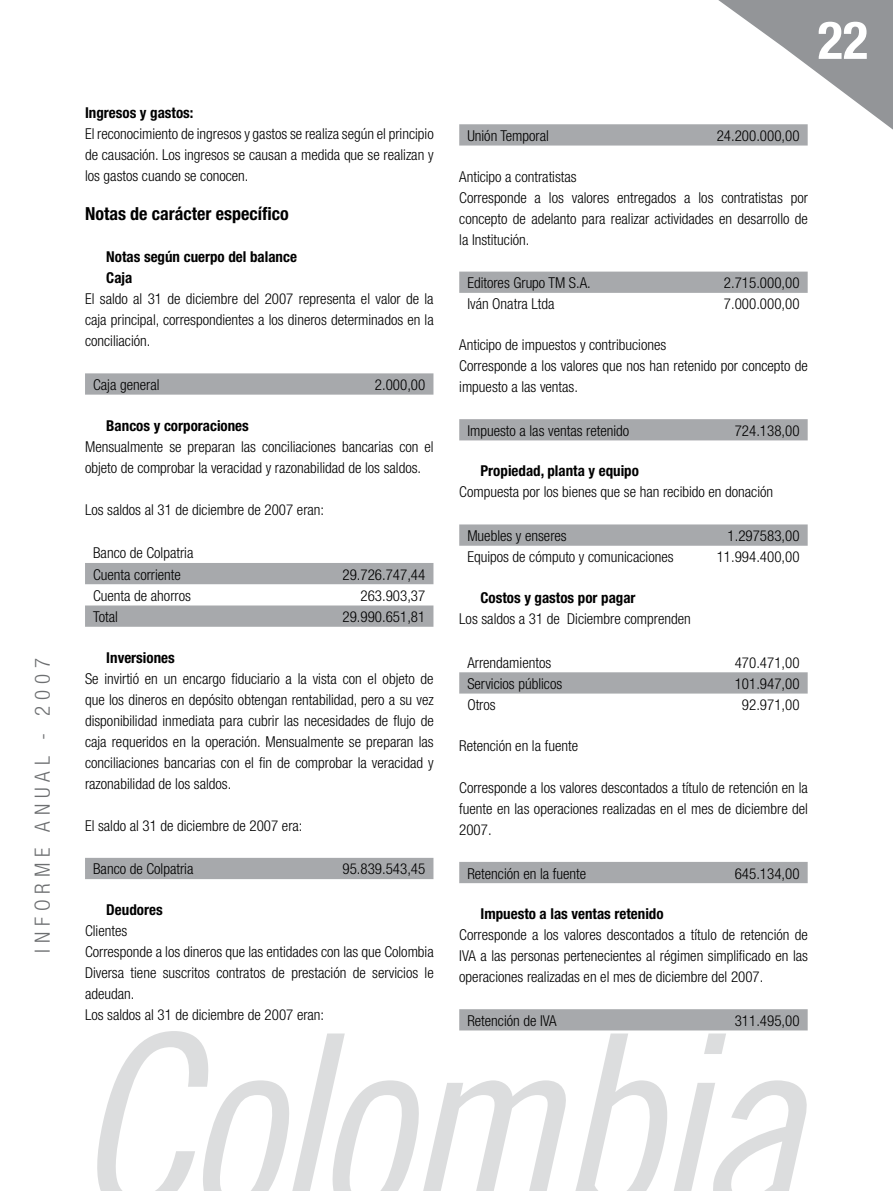
<style>
.page{position:relative;width:893px;height:1191px;background:#fff}
.page>*{position:absolute;margin:0;border:0;box-sizing:border-box;transform-origin:0 0}
.t1{font:700 condensed 52.5px "Helvetica Neue";color:#fff}
.t2{font:300 condensed 21px "Helvetica Neue";letter-spacing:.28em;color:#6d6f71}
.t3{font:700 condensed 18px "Helvetica Neue";color:#000}
.t4{font:300 condensed 15px/21px "Helvetica Neue";color:#000;text-align:justify}
.t5{font:700 condensed 15px/21px "Helvetica Neue";color:#000}
</style>
<div class="page">
<svg style="left:97px;top:1031px;width:710px;height:160px"></svg>
<div style="left:85px;top:373px;width:348px;height:21px;background:#a7a9ac"></div>
<svg style="left:85px;top:563px;width:348px;height:64px"></svg>
<div style="left:85px;top:858px;width:348px;height:21px;background:#a7a9ac"></div>
<svg style="left:459px;top:0;width:434px;height:145px"></svg>
<svg style="left:459px;top:271px;width:349px;height:22px;background:#a9abae"></svg>
<div style="left:459px;top:419px;width:349px;height:21px;background:#a7a9ac"></div>
<svg style="left:459px;top:524px;width:349px;height:22px;background:#a9abae"></svg>
<div style="left:459px;top:672px;width:349px;height:21px;background:#a7a9ac"></div>
<div style="left:459px;top:862px;width:349px;height:21px;background:#a7a9ac"></div>
<div style="left:459px;top:1009px;width:349px;height:21px;background:#a7a9ac"></div>
<h2 class="t2" style="left:30px;top:953px;width:297px;rotate:-90deg">INFORME ANUAL - 2007</h2>
<p class="t5" style="left:85px;top:102px;width:110px">Ingresos y gastos:</p>
<p class="t4" style="left:85px;top:123px;width:350px">El reconocimiento de ingresos y gastos se realiza según el principio de causación. Los ingresos se causan a medida que se realizan y los gastos cuando se conocen.</p>
<p class="t3" style="left:85px;top:203px;width:205px">Notas de carácter específico</p>
<p class="t5" style="left:106px;top:246px;width:192px">Notas según cuerpo del balance<br>Caja</p>
<p class="t4" style="left:85px;top:288px;width:350px">El saldo al 31 de diciembre del 2007 representa el valor de la caja principal, correspondientes a los dineros determinados en la conciliación.</p>
<p class="t4" style="left:93px;top:374px;width:68px">Caja general</p>
<p class="t4" style="left:375px;top:374px;width:52px">2.000,00</p>
<p class="t5" style="left:106px;top:414px;width:144px">Bancos y corporaciones</p>
<p class="t4" style="left:85px;top:436px;width:350px">Mensualmente se preparan las conciliaciones bancarias con el objeto de comprobar la veracidad y razonabilidad de los saldos.</p>
<p class="t4" style="left:85px;top:499px;width:241px">Los saldos al 31 de diciembre de 2007 eran:</p>
<p class="t4" style="left:93px;top:542px;width:102px">Banco de Colpatria<br>Cuenta corriente</p>
<p class="t4" style="left:343px;top:563px;width:84px">29.726.747,44</p>
<p class="t4" style="left:93px;top:585px;width:99px">Cuenta de ahorros</p>
<p class="t4" style="left:361px;top:585px;width:66px">263.903,37</p>
<p class="t4" style="left:93px;top:606px;width:26px">Total</p>
<p class="t4" style="left:343px;top:606px;width:84px">29.990.651,81</p>
<p class="t5" style="left:106px;top:647px;width:70px">Inversiones</p>
<p class="t4" style="left:85px;top:668px;width:350px">Se invirtió en un encargo fiduciario a la vista con el objeto de que los dineros en depósito obtengan rentabilidad, pero a su vez disponibilidad inmediata para cubrir las necesidades de flujo de caja requeridos en la operación. Mensualmente se preparan las conciliaciones bancarias con el fin de comprobar la veracidad y razonabilidad de los saldos.</p>
<p class="t4" style="left:85px;top:815px;width:219px">El saldo al 31 de diciembre de 2007 era:</p>
<p class="t4" style="left:93px;top:858px;width:102px">Banco de Colpatria</p>
<p class="t4" style="left:343px;top:858px;width:84px">95.839.543,45</p>
<p class="t5" style="left:106px;top:899px;width:58px">Deudores</p>
<p class="t4" style="left:85px;top:920px;width:350px;text-align:left">Clientes<br>Corresponde a los dineros que las entidades con las que Colombia Diversa tiene suscritos contratos de prestación de servicios le adeudan.<br>Los saldos al 31 de diciembre de 2007 eran:</p>
<h1 class="t1" style="left:818px;top:8px;width:52px">22</h1>
<p class="t4" style="left:467px;top:125px;width:83px">Unión Temporal</p>
<p class="t4" style="left:717px;top:125px;width:84px">24.200.000,00</p>
<p class="t4" style="left:459px;top:166px;width:350px;text-align:left">Anticipo a contratistas<br>Corresponde a los valores entregados a los contratistas por concepto de adelanto para realizar actividades en desarrollo de la Institución.</p>
<p class="t4" style="left:467px;top:272px;width:125px">Editores Grupo TM S.A.</p>
<p class="t4" style="left:724px;top:272px;width:77px">2.715.000,00</p>
<p class="t4" style="left:467px;top:293px;width:89px">Iván Onatra Ltda</p>
<p class="t4" style="left:724px;top:293px;width:77px">7.000.000,00</p>
<p class="t4" style="left:459px;top:334px;width:350px;text-align:left">Anticipo de impuestos y contribuciones<br>Corresponde a los valores que nos han retenido por concepto de impuesto a las ventas.</p>
<p class="t4" style="left:467px;top:420px;width:163px">Impuesto a las ventas retenido</p>
<p class="t4" style="left:735px;top:420px;width:66px">724.138,00</p>
<p class="t5" style="left:480px;top:460px;width:160px">Propiedad, planta y equipo</p>
<p class="t4" style="left:459px;top:481px;width:315px">Compuesta por los bienes que se han recibido en donación</p>
<p class="t4" style="left:467px;top:525px;width:101px">Muebles y enseres</p>
<p class="t4" style="left:728px;top:525px;width:73px">1.297583,00</p>
<p class="t4" style="left:467px;top:546px;width:208px">Equipos de cómputo y comunicaciones</p>
<p class="t4" style="left:717px;top:546px;width:84px">11.994.400,00</p>
<p class="t5" style="left:480px;top:587px;width:157px">Costos y gastos por pagar</p>
<p class="t4" style="left:459px;top:608px;width:233px">Los saldos a 31 de Diciembre comprenden</p>
<p class="t4" style="left:467px;top:651px;width:85px">Arrendamientos</p>
<p class="t4" style="left:735px;top:651px;width:66px">470.471,00</p>
<p class="t4" style="left:467px;top:673px;width:96px">Servicios públicos</p>
<p class="t4" style="left:735px;top:673px;width:66px">101.947,00</p>
<p class="t4" style="left:467px;top:694px;width:30px">Otros</p>
<p class="t4" style="left:742px;top:694px;width:59px">92.971,00</p>
<p class="t4" style="left:459px;top:735px;width:120px">Retención en la fuente</p>
<p class="t4" style="left:459px;top:777px;width:350px">Corresponde a los valores descontados a título de retención en la fuente en las operaciones realizadas en el mes de diciembre del 2007.</p>
<p class="t4" style="left:467px;top:862px;width:120px">Retención en la fuente</p>
<p class="t4" style="left:735px;top:862px;width:66px">645.134,00</p>
<p class="t5" style="left:480px;top:903px;width:185px">Impuesto a las ventas retenido</p>
<p class="t4" style="left:459px;top:924px;width:350px">Corresponde a los valores descontados a título de retención de IVA a las personas pertenecientes al régimen simplificado en las operaciones realizadas en el mes de diciembre del 2007.</p>
<p class="t4" style="left:467px;top:1010px;width:91px">Retención de IVA</p>
<p class="t4" style="left:735px;top:1010px;width:66px">311.495,00</p>
</div>
